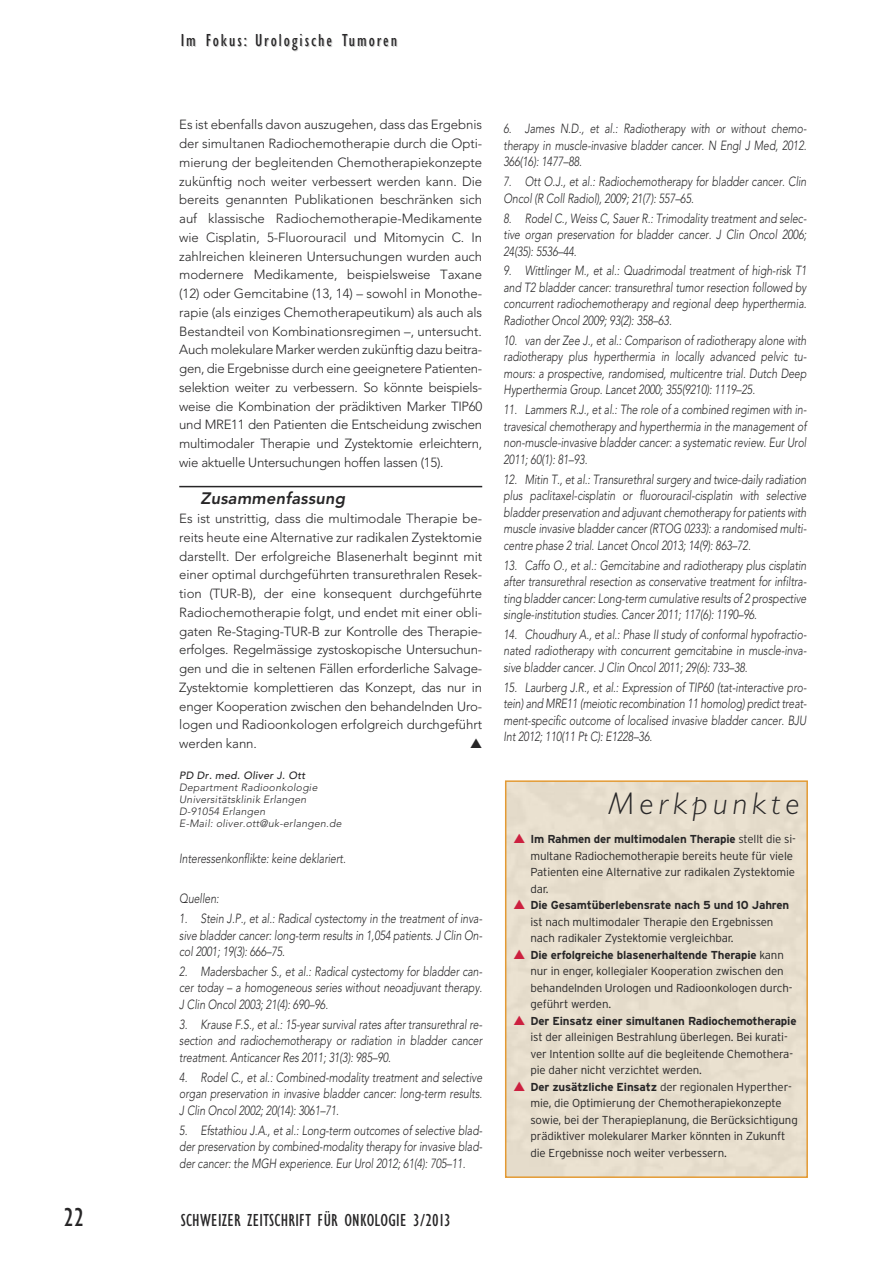
<style>
.page{position:relative;width:893px;height:1263px;background:#fff}
.page>*{position:absolute;margin:0;border:0;box-sizing:border-box;transform-origin:0 0}
.t1{font:italic 300 31.5px "Gill Sans";letter-spacing:.165em;color:#272627}
.t2{font:condensed 27px "Gill Sans";color:#272627}
.t3{font:condensed 18px "Gill Sans";letter-spacing:.015em;color:#272627}
.t4{font:condensed 18px "Gill Sans";letter-spacing:.11em;color:#272627}
.t5{font:italic 800 16.5px "Avenir";letter-spacing:.01em;color:#272627}
.t6{font:italic 300 13.2px/16.5px "Avenir";letter-spacing:-.005em;color:#272627;text-align:justify;scale:.8 1}
.t7{font:300 13.2px/18.8px "Avenir";letter-spacing:-.015em;color:#272627;text-align:justify}
.t8{font:300 11.55px/16.5px "Interstate";letter-spacing:-.015em;color:#272627}
.t9{font:italic 300 10.5px/12px "Avenir";letter-spacing:.02em;color:#272627}
.t10{font:italic 500 10.5px "Avenir";letter-spacing:.02em;color:#272627}
.s1{color:#cc203f}
.s2{font-weight:700}
</style>
<div class="page">
<hr style="left:179px;top:486px;width:303px;height:1px;background:#272627">
<div style="left:505px;top:780px;width:303px;height:398px;border:2px solid #e39a33"></div>
<h3 class="t4" style="left:181px;top:33px;width:218px">Im Fokus: Urologische Tumoren</h3>
<p class="t7" style="left:179px;top:115px;width:304px">Es ist ebenfalls davon auszugehen, dass das Ergebnis der simultanen Radiochemotherapie durch die Opti&shy;mierung der begleitenden Chemotherapiekonzepte zukünftig noch weiter verbessert werden kann. Die bereits genannten Publikationen beschränken sich auf klassische Radiochemotherapie-Medikamente wie Cisplatin, 5-Fluorouracil und Mitomycin C. In zahlreichen kleineren Untersuchungen wurden auch modernere Medikamente, beispielsweise Taxane (12) oder Gemcitabine (13, 14) – sowohl in Monothe&shy;rapie (als einziges Chemotherapeutikum) als auch als Bestandteil von Kombinationsregimen –, untersucht.<br>Auch molekulare Marker werden zukünftig dazu beitra&shy;gen, die Ergebnisse durch eine geeignetere Patienten&shy;selektion weiter zu verbessern. So könnte beispiels&shy;weise die Kombination der prädiktiven Marker TIP60 und MRE11 den Patienten die Entscheidung zwischen multimodaler Therapie und Zystektomie erleichtern, wie aktuelle Untersuchungen hoffen lassen (15).</p>
<p class="t5" style="left:201px;top:489px;width:146px">Zusammenfassung</p>
<p class="t7" style="left:179px;top:509px;width:304px">Es ist unstrittig, dass die multimodale Therapie be&shy;reits heute eine Alternative zur radikalen Zystektomie darstellt. Der erfolgreiche Blasenerhalt beginnt mit einer optimal durchgeführten transurethralen Resek&shy;tion (TUR-B), der eine konsequent durchgeführte Radiochemotherapie folgt, und endet mit einer obli&shy;gaten Re-Staging-TUR-B zur Kontrolle des Therapie&shy;erfolges. Regelmässige zystoskopische Untersuchun&shy;gen und die in seltenen Fällen erforderliche Salvage-Zystektomie komplettieren das Konzept, das nur in enger Kooperation zwischen den behandelnden Uro&shy;logen und Radioonkologen erfolgreich durchgeführt werden kann.</p>
<p class="t10" style="left:179px;top:769px;width:128px">PD Dr. med. Oliver J. Ott</p>
<p class="t9" style="left:179px;top:781px;width:164px">Department Radioonkologie<br>Universitätsklinik Erlangen<br>D-91054 Erlangen<br>E-Mail: oliver.ott@uk-erlangen.de</p>
<p class="t6" style="left:179px;top:850px;width:210px">Interessenkonflikte: keine deklariert.</p>
<p class="t6" style="left:179px;top:890px;width:51px">Quellen:</p>
<p class="t6" style="left:179px;top:910px;width:380px">1. Stein J.P., et al.: Radical cystectomy in the treatment of inva&shy;sive bladder cancer: long-term results in 1,054 patients. J Clin On&shy;col 2001; 19(3): 666–75.</p>
<p class="t6" style="left:179px;top:963px;width:380px">2. Madersbacher S., et al.: Radical cystectomy for bladder can&shy;cer today – a homogeneous series without neoadjuvant therapy.<br>J Clin Oncol 2003; 21(4): 690–96.</p>
<p class="t6" style="left:179px;top:1016px;width:380px">3. Krause F.S., et al.: 15-year survival rates after transurethral re&shy;section and radiochemotherapy or radiation in bladder cancer treatment. Anticancer Res 2011; 31(3): 985–90.</p>
<p class="t6" style="left:179px;top:1069px;width:380px">4. Rodel C., et al.: Combined-modality treatment and selective organ preservation in invasive bladder cancer: long-term results.<br>J Clin Oncol 2002; 20(14): 3061–71.</p>
<p class="t6" style="left:179px;top:1122px;width:380px">5. Efstathiou J.A., et al.: Long-term outcomes of selective blad&shy;der preservation by combined-modality therapy for invasive blad&shy;der cancer: the MGH experience. Eur Urol 2012; 61(4): 705–11.</p>
<h2 class="t2" style="left:64px;top:1207px;width:22px">22</h2>
<h3 class="t3" style="left:181px;top:1213px;width:271px">SCHWEIZER ZEITSCHRIFT FÜR ONKOLOGIE 3/2013</h3>
<p class="t6" style="left:504px;top:120px;width:380px">6. James N.D., et al.: Radiotherapy with or without chemo&shy;therapy in muscle-invasive bladder cancer. N Engl J Med, 2012.<br>366(16): 1477–88.</p>
<p class="t6" style="left:504px;top:173px;width:380px">7. Ott O.J., et al.: Radiochemotherapy for bladder cancer. Clin<br>Oncol (R Coll Radiol), 2009; 21(7): 557–65.</p>
<p class="t6" style="left:504px;top:210px;width:380px">8. Rodel C., Weiss C, Sauer R.: Trimodality treatment and selec&shy;tive organ preservation for bladder cancer. J Clin Oncol 2006; 24(35): 5536–44.</p>
<p class="t6" style="left:504px;top:263px;width:380px">9. Wittlinger M., et al.: Quadrimodal treatment of high-risk T1 and T2 bladder cancer: transurethral tumor resection followed by concurrent radiochemotherapy and regional deep hyperthermia.<br>Radiother Oncol 2009; 93(2): 358–63.</p>
<p class="t6" style="left:504px;top:332px;width:380px">10. van der Zee J., et al.: Comparison of radiotherapy alone with radiotherapy plus hyperthermia in locally advanced pelvic tu&shy;mours: a prospective, randomised, multicentre trial. Dutch Deep Hyperthermia Group. Lancet 2000; 355(9210): 1119–25.</p>
<p class="t6" style="left:504px;top:401px;width:380px">11. Lammers R.J., et al.: The role of a combined regimen with in&shy;travesical chemotherapy and hyperthermia in the management of non-muscle-invasive bladder cancer: a systematic review. Eur Urol 2011; 60(1): 81–93.</p>
<p class="t6" style="left:504px;top:471px;width:380px">12. Mitin T., et al.: Transurethral surgery and twice-daily radiation plus paclitaxel-cisplatin or fluorouracil-cisplatin with selective bladder preservation and adjuvant chemotherapy for patients with muscle invasive bladder cancer (RTOG 0233): a randomised multi&shy;centre phase 2 trial. Lancet Oncol 2013; 14(9): 863–72.</p>
<p class="t6" style="left:504px;top:557px;width:380px">13. Caffo O., et al.: Gemcitabine and radiotherapy plus cisplatin after transurethral resection as conservative treatment for infiltra&shy;ting bladder cancer: Long-term cumulative results of 2 prospective single-institution studies. Cancer 2011; 117(6): 1190–96.</p>
<p class="t6" style="left:504px;top:626px;width:380px">14. Choudhury A., et al.: Phase II study of conformal hypofractio&shy;nated radiotherapy with concurrent gemcitabine in muscle-inva&shy;sive bladder cancer. J Clin Oncol 2011; 29(6): 733–38.</p>
<p class="t6" style="left:504px;top:679px;width:380px">15. Laurberg J.R., et al.: Expression of TIP60 (tat-interactive pro&shy;tein) and MRE11 (meiotic recombination 11 homolog) predict treat&shy;ment-specific outcome of localised invasive bladder cancer. BJU Int 2012; 110(11 Pt C): E1228–36.</p>
<h1 class="t1" style="left:609px;top:791px;width:192px">Merkpunkte</h1>
<p class="t8" style="left:530px;top:831px;width:267px;text-indent:-17px"><span class="s1">▲</span> <span class="s2">Im Rahmen der multimodalen Therapie</span> stellt die si&shy;multane Radiochemotherapie bereits heute für viele Patienten eine Alternative zur radikalen Zystektomie dar.</p>
<p class="t8" style="left:530px;top:897px;width:260px;text-indent:-17px"><span class="s1">▲</span> <span class="s2">Die Gesamtüberlebensrate nach 5 und 10 Jahren </span>ist nach multimodaler Therapie den Ergebnissen nach radikaler Zystektomie vergleichbar.</p>
<p class="t8" style="left:530px;top:946px;width:264px;text-indent:-17px"><span class="s1">▲</span> <span class="s2">Die erfolgreiche blasenerhaltende Therapie</span> kann nur in enger, kollegialer Kooperation zwischen den behandelnden Urologen und Radioonkologen durch&shy;geführt werden.</p>
<p class="t8" style="left:530px;top:1012px;width:268px;text-indent:-17px"><span class="s1">▲</span> <span class="s2">Der Einsatz einer simultanen Radiochemotherapie </span>ist der alleinigen Bestrahlung überlegen. Bei kurati&shy;ver Intention sollte auf die begleitende Chemothera&shy;pie daher nicht verzichtet werden.</p>
<p class="t8" style="left:530px;top:1078px;width:269px;text-indent:-17px"><span class="s1">▲</span> <span class="s2">Der zusätzliche Einsatz</span> der regionalen Hyperther&shy;mie, die Optimierung der Chemotherapiekonzepte sowie, bei der Therapieplanung, die Berücksichtigung prädiktiver molekularer Marker könnten in Zukunft die Ergebnisse noch weiter verbessern.</p>
</div>
